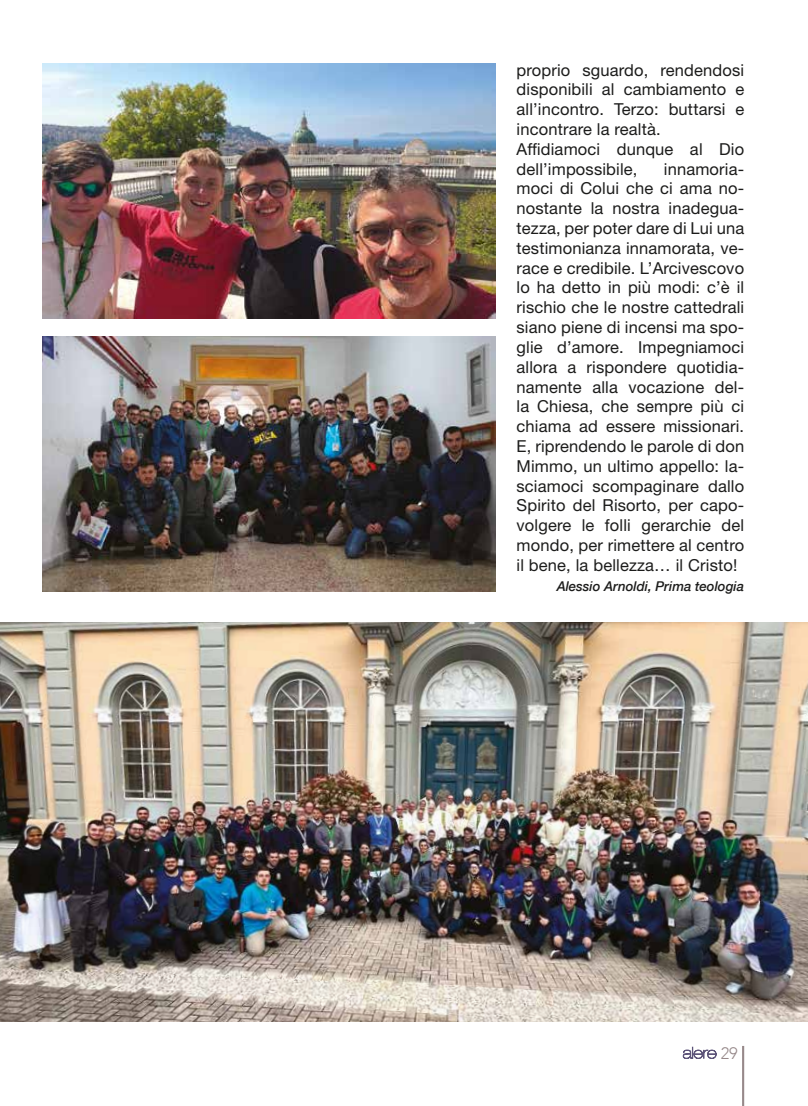
<style>
.page{position:relative;width:808px;height:1106px;background:#fff}
.page>*{position:absolute;margin:0;border:0;box-sizing:border-box;transform-origin:0 0}
.t1{font:16.5px/19.8px "Helvetica Neue LT Std";letter-spacing:.01em;color:#1c1c1b}
.t2{font:300 16.5px "Avenir";color:#97898a}
.t3{font:italic 500 13.5px "Helvetica Neue";color:#1c1c1b}
</style>
<div class="page">
<img style="left:43px;top:64px;width:452px;height:254px">
<img style="left:0;top:622px;width:808px;height:399px">
<img style="left:43px;top:336px;width:452px;height:255px">
<hr style="left:742px;top:1045px;width:2px;height:61px;background:#97898a">
<svg style="left:683px;top:1046px;width:33px;height:12px"></svg>
<p class="t1" style="left:516px;top:60px;width:229px">proprio sguardo, rendendosi disponibili al cambiamento e all’incontro. Terzo: buttarsi e incontrare la realtà.<br>Affidiamoci dunque al Dio dell’impossibile,</p>
<p class="t1" style="left:516px;top:159px;width:229px;text-align:justify;text-indent:147px">innamoria&shy;moci di Colui che ci ama no&shy;nostante la nostra inadegua&shy;tezza, per poter dare di Lui una testimonianza innamorata, ve&shy;race e credibile. L’Arcivescovo lo ha detto in più modi: c’è il rischio che le nostre cattedrali siano piene di incensi ma spo&shy;glie d’amore. Impegniamoci allora a rispondere quotidia&shy;namente alla vocazione del&shy;la Chiesa, che sempre più ci chiama ad essere missionari.<br>E, riprendendo le parole di don Mimmo, un ultimo appello: la&shy;sciamoci scompaginare dallo Spirito del Risorto, per capo&shy;volgere le folli gerarchie del mondo, per rimettere al centro il bene, la bellezza… il Cristo!</p>
<p class="t3" style="left:557px;top:575px;width:189px">Alessio Arnoldi, Prima teologia</p>
<p class="t2" style="left:721px;top:1043px;width:19px">29</p>
</div>
